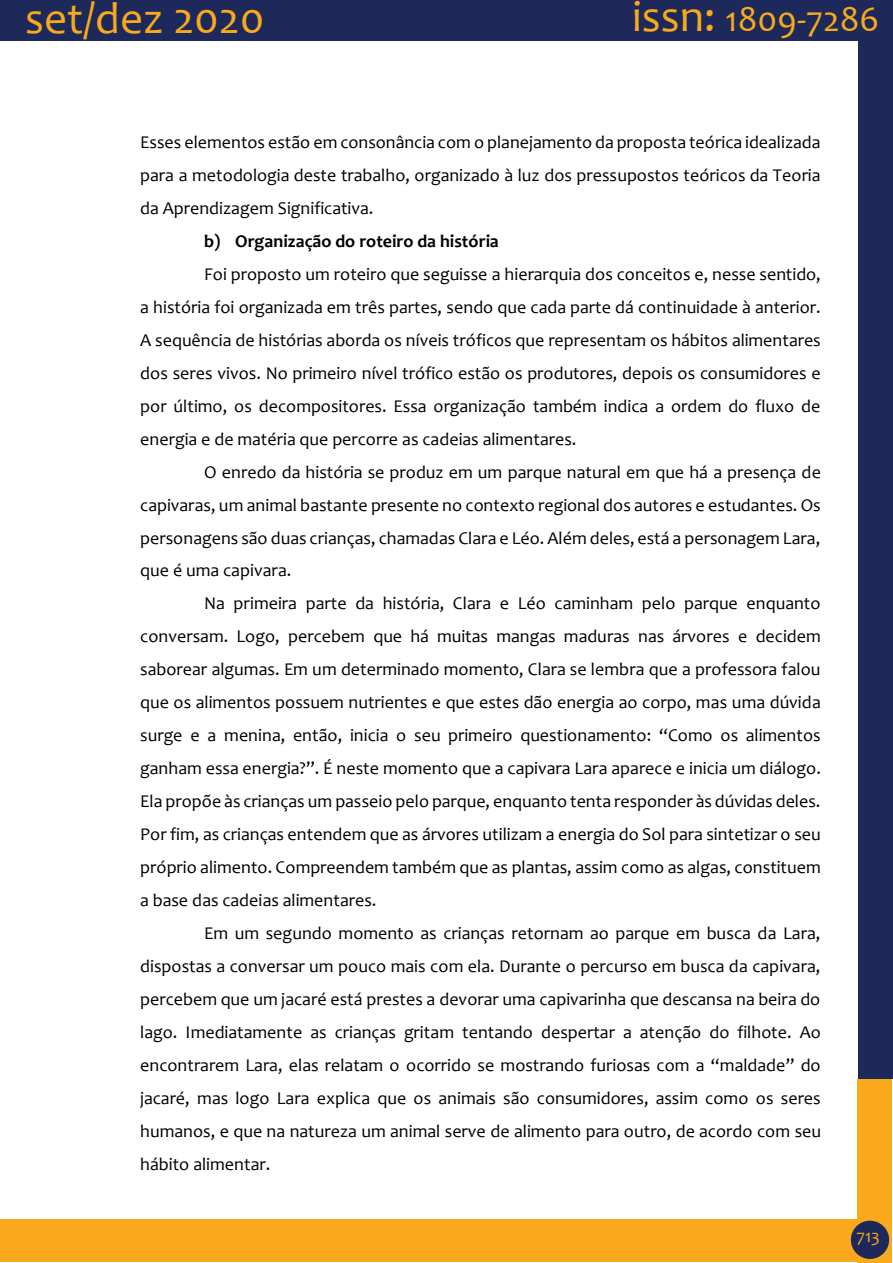
<style>
.page{position:relative;width:893px;height:1263px;background:#fff}
.page>*{position:absolute;margin:0;border:0;box-sizing:border-box;transform-origin:0 0}
.t1{font:45px "Candara";color:#f9a91b}
.t2{font:36px "Candara";color:#f9a91b}
.t3{font:18px "Candara";color:#000}
.t4{font:700 18px "Candara";color:#000}
.t5{font:18px "Candara";color:#f9a91b}
.s1{font-size:45px}
</style>
<div class="page">
<div style="left:858px;top:0;width:34px;height:1079px;background:#1d295a"></div>
<div style="left:0;top:0;width:890px;height:41px;background:#1d295a"></div>
<div style="left:857px;top:1079px;width:34px;height:184px;background:#f9a91b"></div>
<div style="left:0;top:1219px;width:860px;height:43px;background:#f9a91b"></div>
<div style="left:851px;top:1221px;width:38px;height:38px;background:#1d295a;border-radius:50%"></div>
<h1 class="t1" style="left:25px;top:-9px;width:241px">set/dez 2020</h1>
<h2 class="t2" style="left:632px;top:-3px;width:249px"><span class="s1">issn:</span> 1809-7286</h2>
<p class="t3" style="left:140px;top:131px;width:682px">Esses elementos estão em consonância com o planejamento da proposta teórica idealizada</p>
<p class="t3" style="left:140px;top:164px;width:682px">para a metodologia deste trabalho, organizado à luz dos pressupostos teóricos da Teoria</p>
<p class="t3" style="left:140px;top:197px;width:235px">da Aprendizagem Significativa.</p>
<p class="t4" style="left:204px;top:230px;width:296px">b) Organização do roteiro da história</p>
<p class="t3" style="left:204px;top:263px;width:618px">Foi proposto um roteiro que seguisse a hierarquia dos conceitos e, nesse sentido,</p>
<p class="t3" style="left:140px;top:296px;width:682px">a história foi organizada em três partes, sendo que cada parte dá continuidade à anterior.</p>
<p class="t3" style="left:140px;top:329px;width:682px">A sequência de histórias aborda os níveis tróficos que representam os hábitos alimentares</p>
<p class="t3" style="left:140px;top:362px;width:682px">dos seres vivos. No primeiro nível trófico estão os produtores, depois os consumidores e</p>
<p class="t3" style="left:140px;top:395px;width:682px">por último, os decompositores. Essa organização também indica a ordem do fluxo de</p>
<p class="t3" style="left:140px;top:428px;width:438px">energia e de matéria que percorre as cadeias alimentares.</p>
<p class="t3" style="left:204px;top:461px;width:618px">O enredo da história se produz em um parque natural em que há a presença de</p>
<p class="t3" style="left:140px;top:494px;width:682px">capivaras, um animal bastante presente no contexto regional dos autores e estudantes. Os</p>
<p class="t3" style="left:140px;top:527px;width:682px">personagens são duas crianças, chamadas Clara e Léo. Além deles, está a personagem Lara,</p>
<p class="t3" style="left:140px;top:559px;width:152px">que é uma capivara.</p>
<p class="t3" style="left:204px;top:592px;width:618px">Na primeira parte da história, Clara e Léo caminham pelo parque enquanto</p>
<p class="t3" style="left:140px;top:625px;width:682px">conversam. Logo, percebem que há muitas mangas maduras nas árvores e decidem</p>
<p class="t3" style="left:140px;top:658px;width:682px">saborear algumas. Em um determinado momento, Clara se lembra que a professora falou</p>
<p class="t3" style="left:140px;top:691px;width:682px">que os alimentos possuem nutrientes e que estes dão energia ao corpo, mas uma dúvida</p>
<p class="t3" style="left:140px;top:724px;width:682px">surge e a menina, então, inicia o seu primeiro questionamento: “Como os alimentos</p>
<p class="t3" style="left:140px;top:757px;width:682px">ganham essa energia?”. É neste momento que a capivara Lara aparece e inicia um diálogo.</p>
<p class="t3" style="left:140px;top:790px;width:682px">Ela propõe às crianças um passeio pelo parque, enquanto tenta responder às dúvidas deles.</p>
<p class="t3" style="left:140px;top:823px;width:682px">Por fim, as crianças entendem que as árvores utilizam a energia do Sol para sintetizar o seu</p>
<p class="t3" style="left:140px;top:856px;width:682px">próprio alimento. Compreendem também que as plantas, assim como as algas, constituem</p>
<p class="t3" style="left:140px;top:889px;width:238px">a base das cadeias alimentares.</p>
<p class="t3" style="left:204px;top:922px;width:618px">Em um segundo momento as crianças retornam ao parque em busca da Lara,</p>
<p class="t3" style="left:140px;top:955px;width:682px">dispostas a conversar um pouco mais com ela. Durante o percurso em busca da capivara,</p>
<p class="t3" style="left:140px;top:988px;width:681px">percebem que um jacaré está prestes a devorar uma capivarinha que descansa na beira do</p>
<p class="t3" style="left:140px;top:1021px;width:682px">lago. Imediatamente as crianças gritam tentando despertar a atenção do filhote. Ao</p>
<p class="t3" style="left:140px;top:1054px;width:682px">encontrarem Lara, elas relatam o ocorrido se mostrando furiosas com a “maldade” do</p>
<p class="t3" style="left:140px;top:1087px;width:682px">jacaré, mas logo Lara explica que os animais são consumidores, assim como os seres</p>
<p class="t3" style="left:140px;top:1120px;width:682px">humanos, e que na natureza um animal serve de alimento para outro, de acordo com seu</p>
<p class="t3" style="left:140px;top:1153px;width:131px">hábito alimentar.</p>
<p class="t5" style="left:856px;top:1224px;width:25px">713</p>
</div>
